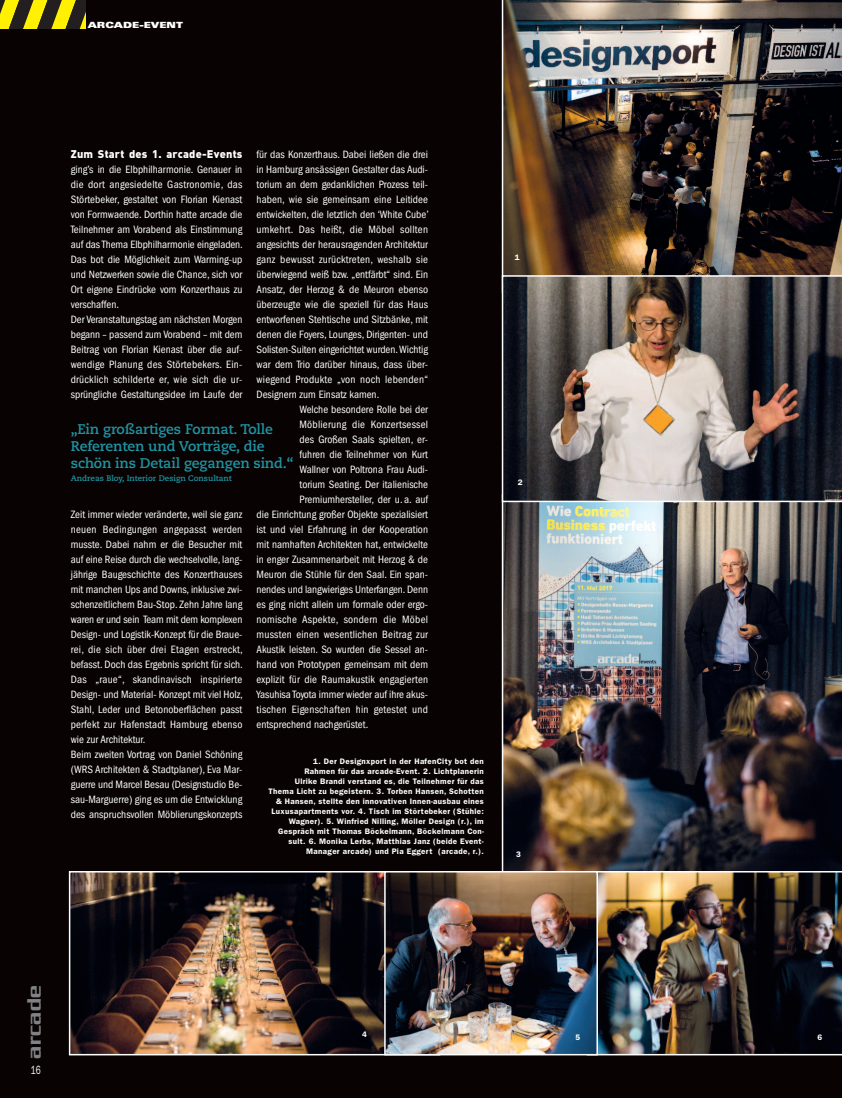
<style>
.page{position:relative;width:842px;height:1098px;background:#fff}
.page>*{position:absolute;margin:0;border:0;box-sizing:border-box;transform-origin:0 0}
.t1{font:500 21px "Serpentine LT";letter-spacing:.025em;color:#808285;scale:.95 1}
.t2{font:700 14px/17px "Caecilia LT";letter-spacing:-.01em;color:#1f94a4}
.t3{font:12px "Franklin Gothic LT";color:#fff;scale:.7 1}
.t4{font:condensed 11px/15px "Franklin Gothic LT";color:#fff}
.t5{font:condensed 11px "Franklin Gothic LT";letter-spacing:.02em;color:#fff}
.t6{font:900 11px "DIN Pro";letter-spacing:.02em;color:#fff}
.t7{font:900 expanded 8.5px "Univers LT";color:#fff}
.t8{font:600 8px/10px "Franklin Gothic LT";letter-spacing:.04em;color:#fff;text-align:right}
.t9{font:700 8px "Caecilia LT";color:#1f94a4}
.t10{font:600 8px "Franklin Gothic LT";color:#231f20}
</style>
<div class="page">
<div style="left:0;top:0;width:842px;height:1097px;background:#080302"></div>
<img style="left:502px;top:502px;width:340px;height:368px">
<img style="left:502px;top:0;width:340px;height:275px">
<img style="left:598px;top:870px;width:244px;height:184px">
<img style="left:502px;top:275px;width:340px;height:227px">
<svg style="left:0;top:0;width:86px;height:28px;background:#8f8610"></svg>
<img style="left:72px;top:873px;width:312px;height:178px">
<div style="left:69px;top:870px;width:371px;height:184px;border:2px solid #fff"></div>
<img style="left:387px;top:873px;width:208px;height:178px">
<div style="left:384px;top:870px;width:214px;height:184px;border:2px solid #fff"></div>
<p class="t7" style="left:88px;top:22px;width:97px">ARCADE-EVENT</p>
<p class="t6" style="left:71px;top:150px;width:173px">Zum Start des 1. arcade-Events</p>
<p class="t4" style="left:71px;top:162px;width:174px">ging’s in die Elbphilharmonie. Genauer in die dort angesiedelte Gastronomie, das Störtebeker, gestaltet von Florian Kienast von Formwaende. Dorthin hatte arcade die Teilnehmer am Vorabend als Einstimmung auf das Thema Elbphilharmonie eingeladen.<br>Das bot die Möglichkeit zum Warming-up und Netzwerken sowie die Chance, sich vor Ort eigene Eindrücke vom Konzerthaus zu verschaffen.<br>Der Veranstaltungstag am nächsten Morgen begann – passend zum Vorabend – mit dem Beitrag von Florian Kienast über die auf&shy;wendige Planung des Störtebekers. Ein&shy;drücklich schilderte er, wie sich die ur&shy;sprüngliche Gestaltungsidee im Laufe der</p>
<p class="t4" style="left:257px;top:147px;width:174px;text-align:justify">für das Konzerthaus. Dabei ließen die drei in Hamburg ansässigen Gestalter das Audi&shy;torium an dem gedanklichen Prozess teil&shy;haben, wie sie gemeinsam eine Leitidee entwickelten, die letztlich den ‘White Cube’ umkehrt. Das heißt, die Möbel sollten angesichts der herausragenden Architektur ganz bewusst zurücktreten, weshalb sie überwiegend weiß bzw. „entfärbt“ sind. Ein Ansatz, der Herzog &amp; de Meuron ebenso überzeugte wie die speziell für das Haus entworfenen Stehtische und Sitzbänke, mit denen die Foyers, Lounges, Dirigenten- und Solisten-Suiten eingerichtet wurden.Wichtig war dem Trio darüber hinaus, dass über&shy;wiegend Produkte „von noch lebenden“ Designern zum Einsatz kamen.</p>
<p class="t4" style="left:300px;top:402px;width:130px">Welche besondere Rolle bei der</p>
<p class="t5" style="left:300px;top:420px;width:130px">Möblierung die Konzertsessel</p>
<p class="t4" style="left:300px;top:432px;width:130px">des Großen Saals spielten, er-</p>
<p class="t4" style="left:300px;top:447px;width:130px">fuhren die Teilnehmer von Kurt</p>
<p class="t4" style="left:300px;top:462px;width:130px">Wallner von Poltrona Frau Audi-</p>
<p class="t4" style="left:300px;top:477px;width:130px">torium Seating. Der italienische</p>
<p class="t4" style="left:300px;top:492px;width:130px">Premiumhersteller, der u. a. auf</p>
<p class="t4" style="left:257px;top:507px;width:173px">die Einrichtung großer Objekte spezialisiert</p>
<p class="t4" style="left:257px;top:522px;width:173px">ist und viel Erfahrung in der Kooperation</p>
<p class="t4" style="left:257px;top:537px;width:173px">mit namhaften Architekten hat, entwickelte</p>
<p class="t4" style="left:257px;top:552px;width:173px">in enger Zusammenarbeit mit Herzog &amp; de</p>
<p class="t4" style="left:257px;top:567px;width:173px">Meuron die Stühle für den Saal. Ein span-</p>
<p class="t4" style="left:257px;top:582px;width:173px">nendes und langwieriges Unterfangen. Denn</p>
<p class="t4" style="left:257px;top:597px;width:173px">es ging nicht allein um formale oder ergo-</p>
<p class="t5" style="left:257px;top:615px;width:173px">nomische Aspekte, sondern die Möbel</p>
<p class="t4" style="left:257px;top:627px;width:173px">mussten einen wesentlichen Beitrag zur</p>
<p class="t4" style="left:257px;top:642px;width:173px">Akustik leisten. So wurden die Sessel an-</p>
<p class="t4" style="left:257px;top:657px;width:173px">hand von Prototypen gemeinsam mit dem</p>
<p class="t4" style="left:257px;top:672px;width:173px">explizit für die Raumakustik engagierten</p>
<p class="t4" style="left:257px;top:687px;width:173px">Yasuhisa Toyota immer wieder auf ihre akus-</p>
<p class="t5" style="left:257px;top:705px;width:173px">tischen Eigenschaften hin getestet und</p>
<p class="t4" style="left:257px;top:717px;width:113px">entsprechend nachgerüstet.</p>
<p class="t2" style="left:71px;top:421px;width:224px">„Ein großartiges Format. Tolle<br>Referenten und Vorträge, die schön ins Detail gegangen sind.“</p>
<p class="t9" style="left:71px;top:475px;width:163px">Andreas Bloy, Interior Design Consultant</p>
<p class="t4" style="left:71px;top:507px;width:174px">Zeit immer wieder veränderte, weil sie ganz neuen Bedingungen angepasst werden musste. Dabei nahm er die Besucher mit auf eine Reise durch die wechselvolle, lang&shy;jährige Baugeschichte des Konzerthauses mit manchen Ups and Downs, inklusive zwi&shy;schenzeitlichem Bau-Stop. Zehn Jahre lang waren er und sein Team mit dem komplexen Design- und Logistik-Konzept für die Braue&shy;rei, die sich über drei Etagen erstreckt, befasst. Doch das Ergebnis spricht für sich.<br>Das „raue“, skandinavisch inspirierte Design- und Material- Konzept mit viel Holz, Stahl, Leder und Betonoberflächen passt perfekt zur Hafenstadt Hamburg ebenso wie zur Architektur.<br>Beim zweiten Vortrag von Daniel Schöning (WRS Architekten &amp; Stadtplaner), Eva Mar&shy;guerre und Marcel Besau (Designstudio Be&shy;sau-Marguerre) ging es um die Entwicklung des anspruchsvollen Möblierungskonzepts</p>
<p class="t8" style="left:269px;top:756px;width:217px">1. Der Designxport in der HafenCity bot den<br>Rahmen für das arcade-Event. 2. Lichtplanerin<br>Ulrike Brandi verstand es, die Teilnehmer für das Thema Licht zu begeistern. 3. Torben Hansen, Schotten &amp; Hansen, stellte den innovativen Innen-ausbau eines Luxusapartments vor. 4. Tisch im Störtebeker (Stühle:<br>Wagner). 5. Winfried Nilling, Möller Design (r.), im Gespräch mit Thomas Böckelmann, Böckelmann Con&shy;sult. 6. Monika Lerbs, Matthias Janz (beide Event-Manager arcade) und Pia Eggert (arcade, r.).</p>
<p class="t8" style="left:515px;top:252px;width:6px">1</p>
<p class="t8" style="left:518px;top:477px;width:6px">2</p>
<p class="t8" style="left:516px;top:849px;width:6px">3</p>
<h1 class="t1" style="left:27px;top:1058px;width:78px;rotate:-90deg">arcade</h1>
<p class="t3" style="left:31px;top:1064px;width:16px">16</p>
<p class="t8" style="left:362px;top:1029px;width:6px">4</p>
<p class="t10" style="left:371px;top:1046px;width:6px">5</p>
<p class="t8" style="left:575px;top:1032px;width:6px">5</p>
<p class="t8" style="left:817px;top:1032px;width:6px">6</p>
</div>
